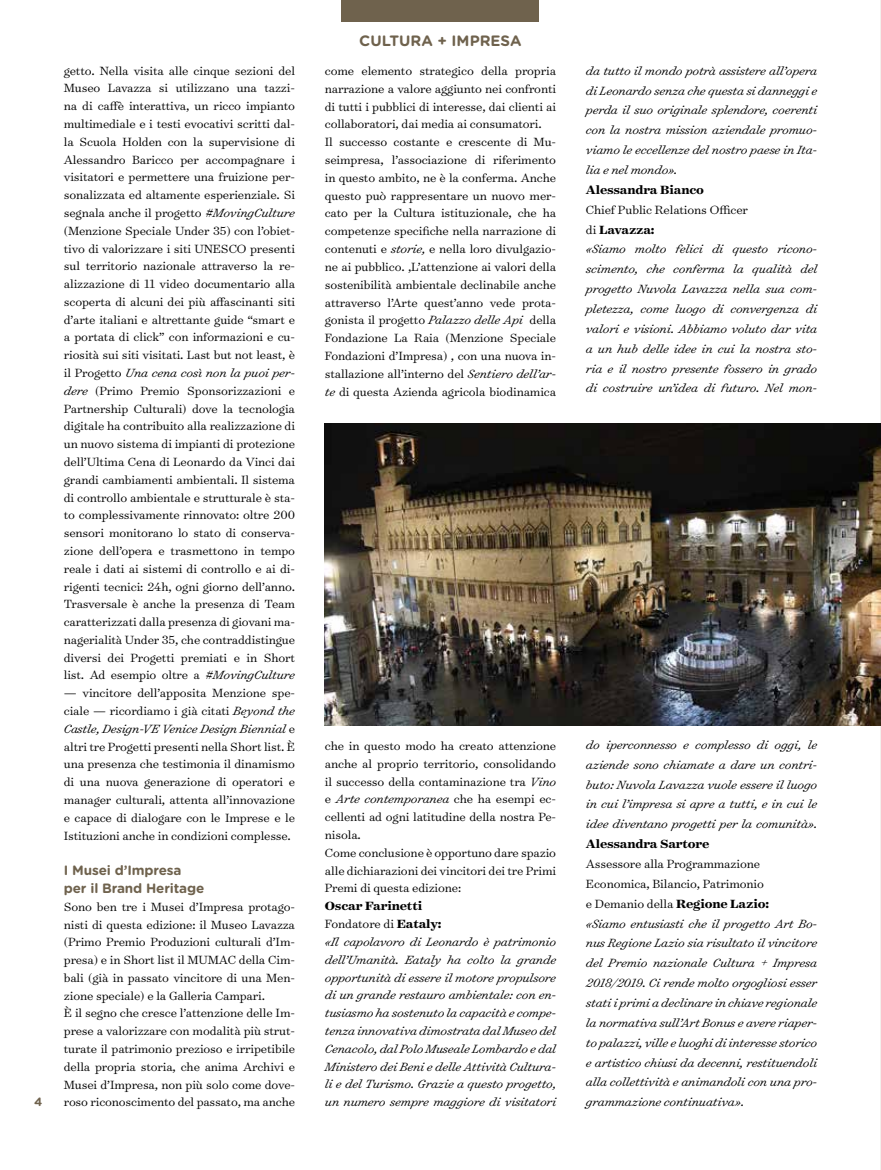
<style>
.page{position:relative;width:881px;height:1170px;background:#fff}
.page>*{position:absolute;margin:0;border:0;box-sizing:border-box;transform-origin:0 0}
.t1{font:700 15px "Gotham Rounded";color:#6f624d}
.t2{font:300 13.5px/17.9px "Surveyor Text";letter-spacing:-.01em;color:#000}
.t3{font:italic 300 13.5px/19.8px "Surveyor Text";letter-spacing:-.01em;color:#000}
.t4{font:700 13.5px/17.9px "Gotham Rounded";letter-spacing:-.01em;color:#6f624d}
.t5{font:700 13.5px "Surveyor Text";letter-spacing:-.01em;color:#000}
.t6{font:700 12px "Gotham Rounded";color:#6f624d}
.s1{font-style:italic}
.s2{font-style:normal}
.s3{font-weight:700;font-style:normal}
</style>
<div class="page">
<div style="left:341px;top:0;width:198px;height:21px;background:#6f624d"></div>
<img style="left:325px;top:423px;width:555px;height:302px">
<p class="t6" style="left:34px;top:1092px;width:10px">4</p>
<p class="t2" style="left:64px;top:61px;width:233px;text-align:justify">getto. Nella visita alle cinque sezioni del Museo Lavazza si utilizzano una tazzi&shy;na di caffè interattiva, un ricco impianto multimediale e i testi evocativi scritti dal&shy;la Scuola Holden con la supervisione di Alessandro Baricco per accompagnare i visitatori e permettere una fruizione per&shy;sonalizzata ed altamente esperienziale. Si segnala anche il progetto <span class="s1">#MovingCulture </span>(Menzione Speciale Under 35) con l’obiet&shy;tivo di valorizzare i siti UNESCO presenti sul territorio nazionale attraverso la re&shy;alizzazione di 11 video documentario alla scoperta di alcuni dei più affascinanti siti d’arte italiani e altrettante guide “smart e a portata di click” con informazioni e cu&shy;riosità sui siti visitati. Last but not least, è il Progetto <span class="s1">Una cena così non la puoi per&shy;dere</span> (Primo Premio Sponsorizzazioni e Partnership Culturali) dove la tecnologia digitale ha contribuito alla realizzazione di un nuovo sistema di impianti di protezione dell’Ultima Cena di Leonardo da Vinci dai grandi cambiamenti ambientali. Il sistema di controllo ambientale e strutturale è sta&shy;to complessivamente rinnovato: oltre 200 sensori monitorano lo stato di conserva&shy;zione dell’opera e trasmettono in tempo reale i dati ai sistemi di controllo e ai di&shy;rigenti tecnici: 24h, ogni giorno dell’anno.<br>Trasversale è anche la presenza di Team caratterizzati dalla presenza di giovani ma&shy;nagerialità Under 35, che contraddistingue diversi dei Progetti premiati e in Short list. Ad esempio oltre a <span class="s1">#MovingCulture</span></p>
<p class="t2" style="left:64px;top:683px;width:233px;text-align:justify">— vincitore dell’apposita Menzione spe&shy;ciale — ricordiamo i già citati <span class="s1">Beyond the Castle, Design-VE Venice Design Biennial</span> e altri tre Progetti presenti nella Short list. È una presenza che testimonia il dinamismo di una nuova generazione di operatori e manager culturali, attenta all’innovazione e capace di dialogare con le Imprese e le Istituzioni anche in condizioni complesse.</p>
<p class="t4" style="left:64px;top:860px;width:142px">I Musei d’Impresa per il Brand Heritage</p>
<p class="t2" style="left:64px;top:897px;width:233px">Sono ben tre i Musei d’Impresa protago&shy;nisti di questa edizione: il Museo Lavazza (Primo Premio Produzioni culturali d’Im&shy;presa) e in Short list il MUMAC della Cim&shy;bali (già in passato vincitore di una Men&shy;zione speciale) e la Galleria Campari.<br>È il segno che cresce l’attenzione delle Im&shy;prese a valorizzare con modalità più strut&shy;turate il patrimonio prezioso e irripetibile della propria storia, che anima Archivi e Musei d’Impresa, non più solo come dove&shy;roso riconoscimento del passato, ma anche</p>
<p class="t1" style="left:359px;top:30px;width:164px">CULTURA + IMPRESA</p>
<p class="t2" style="left:325px;top:61px;width:233px">come elemento strategico della propria narrazione a valore aggiunto nei confronti di tutti i pubblici di interesse, dai clienti ai collaboratori, dai media ai consumatori.<br>Il successo costante e crescente di Mu&shy;seimpresa, l’associazione di riferimento in questo ambito, ne è la conferma. Anche questo può rappresentare un nuovo mer&shy;cato per la Cultura istituzionale, che ha competenze specifiche nella narrazione di contenuti e <span class="s1">storie,</span> e nella loro divulgazio&shy;ne ai pubblico. ,L’attenzione ai valori della sostenibilità ambientale declinabile anche attraverso l’Arte quest’anno vede prota&shy;gonista il progetto <span class="s1">Palazzo delle Api</span> della Fondazione La Raia (Menzione Speciale Fondazioni d’Impresa) , con una nuova in&shy;stallazione all’interno del <span class="s1">Sentiero dell’ar&shy;te</span> di questa Azienda agricola biodinamica</p>
<p class="t3" style="left:585px;top:60px;width:233px;text-align:justify">da tutto il mondo potrà assistere all’opera di Leonardo senza che questa si danneggi e perda il suo originale splendore, coerenti con la nostra mission aziendale promuo&shy;viamo le eccellenze del nostro paese in Ita&shy;lia e nel mondo».</p>
<p class="t5" style="left:585px;top:181px;width:120px">Alessandra Bianco</p>
<p class="t3" style="left:585px;top:199px;width:233px"><span class="s2">Chief Public Relations Officer<br>di</span> <span class="s3">Lavazza:<br></span>«Siamo molto felici di questo ricono&shy;scimento, che conferma la qualità del progetto Nuvola Lavazza nella sua com&shy;pletezza, come luogo di convergenza di valori e visioni. Abbiamo voluto dar vita a un hub delle idee in cui la nostra sto&shy;ria e il nostro presente fossero in grado di costruire un’idea di futuro. Nel mon-</p>
<p class="t2" style="left:325px;top:736px;width:233px">che in questo modo ha creato attenzione anche al proprio territorio, consolidando il successo della contaminazione tra <span class="s1">Vino </span>e <span class="s1">Arte contemporanea</span> che ha esempi ec&shy;cellenti ad ogni latitudine della nostra Pe&shy;nisola.<br>Come conclusione è opportuno dare spazio alle dichiarazioni dei vincitori dei tre Primi Premi di questa edizione:</p>
<p class="t3" style="left:325px;top:896px;width:233px;line-height:17.9px"><span class="s3">Oscar Farinetti<br></span><span class="s2">Fondatore di</span> <span class="s3">Eataly:<br></span>«Il capolavoro di Leonardo è patrimonio dell’Umanità. Eataly ha colto la grande opportunità di essere il motore propulsore di un grande restauro ambientale: con en&shy;tusiasmo ha sostenuto la capacità e compe&shy;tenza innovativa dimostrata dal Museo del Cenacolo, dal Polo Museale Lombardo e dal Ministero dei Beni e delle Attività Cultura&shy;li e del Turismo. Grazie a questo progetto, un numero sempre maggiore di visitatori</p>
<p class="t3" style="left:585px;top:734px;width:233px;text-align:justify">do iperconnesso e complesso di oggi, le aziende sono chiamate a dare un contri&shy;buto: Nuvola Lavazza vuole essere il luogo in cui l’impresa si apre a tutti, e in cui le idee diventano progetti per la comunità».</p>
<p class="t5" style="left:585px;top:835px;width:125px">Alessandra Sartore</p>
<p class="t3" style="left:585px;top:853px;width:233px"><span class="s2">Assessore alla Programmazione Economica, Bilancio, Patrimonio<br>e Demanio della</span> <span class="s3">Regione Lazio:<br></span>«Siamo entusiasti che il progetto Art Bo&shy;nus Regione Lazio sia risultato il vincitore del Premio nazionale Cultura + Impresa 2018/2019. Ci rende molto orgogliosi esser stati i primi a declinare in chiave regionale la normativa sull’Art Bonus e avere riaper&shy;to palazzi, ville e luoghi di interesse storico e artistico chiusi da decenni, restituendoli alla collettività e animandoli con una pro&shy;grammazione continuativa».</p>
</div>
